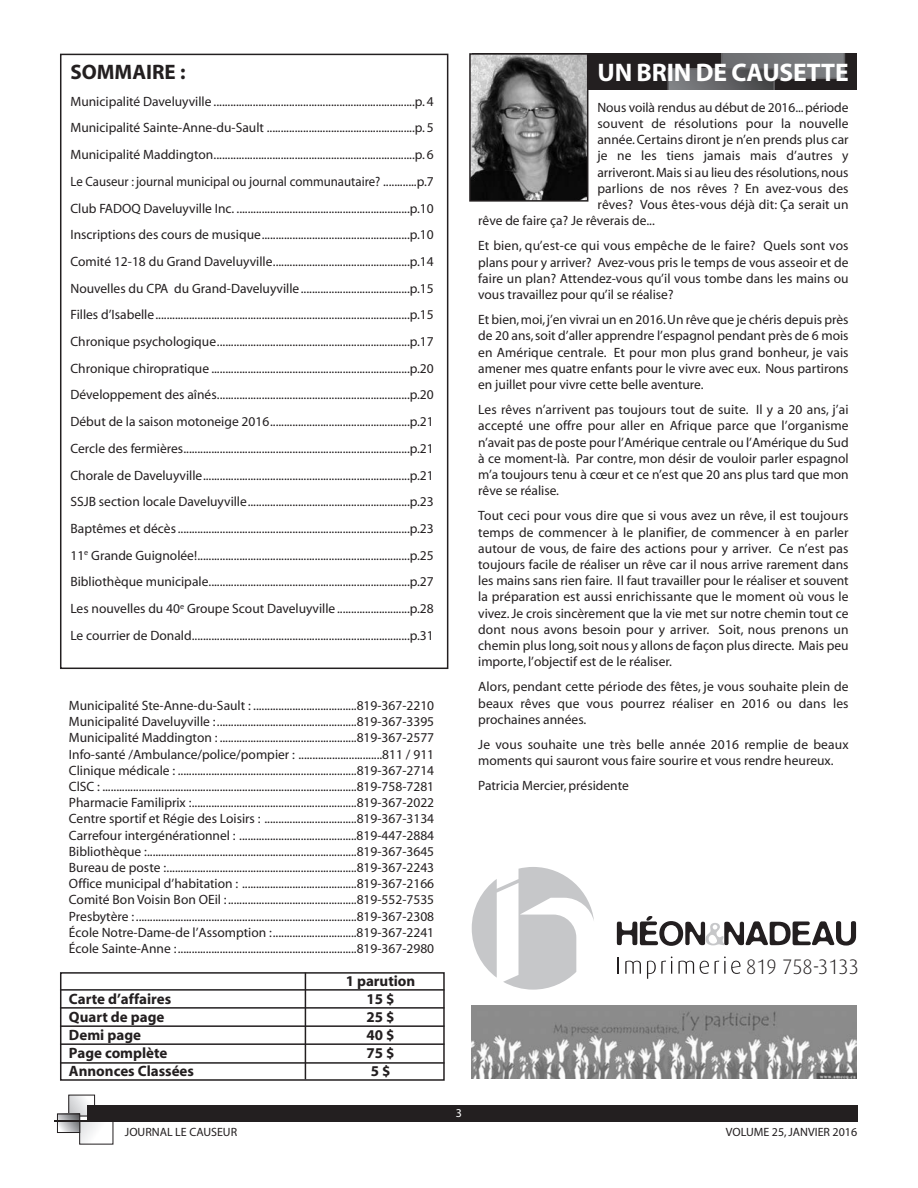
<style>
.page{position:relative;width:918px;height:1188px;background:#fff}
.page>*{position:absolute;margin:0;border:0;box-sizing:border-box;transform-origin:0 0}
.t1{font:700 25.5px "Myriad";letter-spacing:-.005em;color:#fff}
.t2{font:300 21px "Dax";color:#231f20;scale:.95 1}
.t3{font:700 21px "Myriad";color:#231f20}
.t4{font:700 15px "Myriad";color:#231f20}
.t5{font:13.5px/16.2px "Myriad";color:#231f20;text-align:justify}
.t6{font:12px "Myriad";color:#231f20}
.t7{font:12px "Myriad";color:#fff}
</style>
<div class="page">
<svg style="left:71px;top:1097px;width:16px;height:17px"></svg>
<svg style="left:82px;top:1123px;width:16px;height:19px"></svg>
<svg style="left:59px;top:1116px;width:19px;height:15px"></svg>
<div style="left:57px;top:1114px;width:23px;height:19px;border:1px solid #231f20"></div>
<hr style="left:54px;top:1120px;width:89px;height:2px;background:#231f20">
<div style="left:87px;top:1105px;width:770px;height:17px;background:#231f20"></div>
<div style="left:472px;top:53px;width:384px;height:37px;background:#231f20"></div>
<svg style="left:667px;top:53px;width:178px;height:37px"></svg>
<div style="left:60px;top:54px;width:388px;height:615px;border:2px solid #231f20"></div>
<div style="left:60px;top:972px;width:385px;height:109px;border:2px solid #231f20"></div>
<hr style="left:60px;top:989px;width:384px;height:2px;background:#231f20">
<hr style="left:60px;top:1007px;width:384px;height:2px;background:#231f20">
<hr style="left:60px;top:1025px;width:384px;height:2px;background:#231f20">
<hr style="left:60px;top:1043px;width:384px;height:2px;background:#231f20">
<hr style="left:60px;top:1062px;width:384px;height:2px;background:#231f20">
<hr style="left:305px;top:973px;width:1px;height:106px;background:#231f20">
<img style="left:472px;top:1005px;width:384px;height:74px">
<svg style="left:472px;top:867px;width:122px;height:123px"></svg>
<svg style="left:617px;top:916px;width:239px;height:30px"></svg>
<svg style="left:618px;top:957px;width:1px;height:17px"></svg>
<svg style="left:625px;top:961px;width:16px;height:13px"></svg>
<svg style="left:647px;top:956px;width:47px;height:23px"></svg>
<svg style="left:700px;top:961px;width:9px;height:13px"></svg>
<svg style="left:715px;top:956px;width:26px;height:18px"></svg>
<img style="left:472px;top:56px;width:113px;height:143px">
<div style="left:469px;top:53px;width:119px;height:149px;border:2px solid #231f20"></div>
<h2 class="t3" style="left:70px;top:64px;width:117px">SOMMAIRE :</h2>
<p class="t5" style="left:70px;top:89px;width:365px;line-height:26.7px">Municipalité Daveluyville ........................................................................p. 4<br>Municipalité Sainte-Anne-du-Sault .....................................................p. 5<br>Municipalité Maddington........................................................................p. 6<br>Le Causeur : journal municipal ou journal communautaire? ............p.7<br>Club FADOQ Daveluyville Inc. ..............................................................p.10<br>Inscriptions des cours de musique.....................................................p.10<br>Comité 12-18 du Grand Daveluyville.................................................p.14<br>Nouvelles du CPA du Grand-Daveluyville .......................................p.15<br>Filles d’Isabelle...........................................................................................p.15<br>Chronique psychologique.....................................................................p.17<br>Chronique chiropratique .......................................................................p.20<br>Développement des aînés.....................................................................p.20<br>Début de la saison motoneige 2016..................................................p.21<br>Cercle des fermières.................................................................................p.21<br>Chorale de Daveluyville..........................................................................p.21<br>SSJB section locale Daveluyville..........................................................p.23<br>Baptêmes et décès ...................................................................................p.23<br>11<sup>e</sup> Grande Guignolée!............................................................................p.25<br>Bibliothèque municipale........................................................................p.27<br>Les nouvelles du 40<sup>e</sup> Groupe Scout Daveluyville ..........................p.28<br>Le courrier de Donald..............................................................................p.31</p>
<p class="t5" style="left:69px;top:698px;width:367px">Municipalité Ste-Anne-du-Sault : .....................................819-367-2210<br>Municipalité Daveluyville :..................................................819-367-3395<br>Municipalité Maddington : .................................................819-367-2577<br>Info-santé /Ambulance/police/pompier : ..............................811 / 911<br>Clinique médicale : ................................................................819-367-2714<br>ClSC : ...........................................................................................819-758-7281<br>Pharmacie Familiprix :...........................................................819-367-2022<br>Centre sportif et Régie des Loisirs : .................................819-367-3134<br>Carrefour intergénérationnel : ..........................................819-447-2884<br>Bibliothèque :...........................................................................819-367-3645<br>Bureau de poste :....................................................................819-367-2243<br>Office municipal d’habitation : .........................................819-367-2166<br>Comité Bon Voisin Bon OEil :..............................................819-552-7535<br>Presbytère : ...............................................................................819-367-2308<br>École Notre-Dame-de l’Assomption :..............................819-367-2241<br>École Sainte-Anne :................................................................819-367-2980</p>
<p class="t4" style="left:346px;top:975px;width:71px">1 parution</p>
<p class="t4" style="left:69px;top:993px;width:104px">Carte d’affaires</p>
<p class="t4" style="left:367px;top:993px;width:30px">15 $</p>
<p class="t4" style="left:69px;top:1011px;width:97px">Quart de page</p>
<p class="t4" style="left:367px;top:1011px;width:30px">25 $</p>
<p class="t4" style="left:69px;top:1029px;width:74px">Demi page</p>
<p class="t4" style="left:367px;top:1029px;width:30px">40 $</p>
<p class="t4" style="left:69px;top:1047px;width:100px">Page complète</p>
<p class="t4" style="left:367px;top:1047px;width:30px">75 $</p>
<p class="t4" style="left:69px;top:1065px;width:127px">Annonces Classées</p>
<p class="t4" style="left:371px;top:1065px;width:21px">5 $</p>
<p class="t6" style="left:125px;top:1128px;width:114px">JOURNAL LE CAUSEUR</p>
<h1 class="t1" style="left:597px;top:63px;width:253px">UN BRIN DE CAUSETTE</h1>
<p class="t5" style="left:597px;top:100px;width:253px">Nous voilà rendus au début de 2016... période</p>
<p class="t5" style="left:597px;top:117px;width:253px">souvent de résolutions pour la nouvelle</p>
<p class="t5" style="left:597px;top:133px;width:253px">année. Certains diront je n’en prends plus car</p>
<p class="t5" style="left:597px;top:149px;width:253px">je ne les tiens jamais mais d’autres y</p>
<p class="t5" style="left:597px;top:165px;width:253px">arriveront. Mais si au lieu des résolutions, nous</p>
<p class="t5" style="left:597px;top:181px;width:253px">parlions de nos rêves ? En avez-vous des</p>
<p class="t5" style="left:597px;top:198px;width:253px">rêves? Vous êtes-vous déjà dit: Ça serait un</p>
<p class="t5" style="left:478px;top:214px;width:178px">rêve de faire ça? Je rêverais de...</p>
<p class="t5" style="left:478px;top:239px;width:372px">Et bien, qu’est-ce qui vous empêche de le faire? Quels sont vos plans pour y arriver? Avez-vous pris le temps de vous asseoir et de faire un plan? Attendez-vous qu’il vous tombe dans les mains ou vous travaillez pour qu’il se réalise?</p>
<p class="t5" style="left:478px;top:313px;width:372px">Et bien, moi, j’en vivrai un en 2016. Un rêve que je chéris depuis près de 20 ans, soit d’aller apprendre l’espagnol pendant près de 6 mois en Amérique centrale. Et pour mon plus grand bonheur, je vais amener mes quatre enfants pour le vivre avec eux. Nous partirons en juillet pour vivre cette belle aventure.</p>
<p class="t5" style="left:478px;top:403px;width:372px">Les rêves n’arrivent pas toujours tout de suite. Il y a 20 ans, j’ai accepté une offre pour aller en Afrique parce que l’organisme n’avait pas de poste pour l’Amérique centrale ou l’Amérique du Sud à ce moment-là. Par contre, mon désir de vouloir parler espagnol m’a toujours tenu à cœur et ce n’est que 20 ans plus tard que mon rêve se réalise.</p>
<p class="t5" style="left:478px;top:509px;width:372px">Tout ceci pour vous dire que si vous avez un rêve, il est toujours temps de commencer à le planifier, de commencer à en parler autour de vous, de faire des actions pour y arriver. Ce n’est pas toujours facile de réaliser un rêve car il nous arrive rarement dans les mains sans rien faire. Il faut travailler pour le réaliser et souvent la préparation est aussi enrichissante que le moment où vous le vivez. Je crois sincèrement que la vie met sur notre chemin tout ce dont nous avons besoin pour y arriver. Soit, nous prenons un chemin plus long, soit nous y allons de façon plus directe. Mais peu importe, l’objectif est de le réaliser.</p>
<p class="t5" style="left:478px;top:680px;width:372px">Alors, pendant cette période des fêtes, je vous souhaite plein de beaux rêves que vous pourrez réaliser en 2016 ou dans les prochaines années.</p>
<p class="t5" style="left:478px;top:738px;width:372px">Je vous souhaite une très belle année 2016 remplie de beaux moments qui sauront vous faire sourire et vous rendre heureux.</p>
<p class="t5" style="left:478px;top:779px;width:152px">Patricia Mercier, présidente</p>
<p class="t7" style="left:456px;top:1109px;width:8px">3</p>
<h2 class="t2" style="left:746px;top:959px;width:120px">819 758-3133</h2>
<p class="t6" style="left:726px;top:1128px;width:133px">VOLUME 25, JANVIER 2016</p>
</div>
